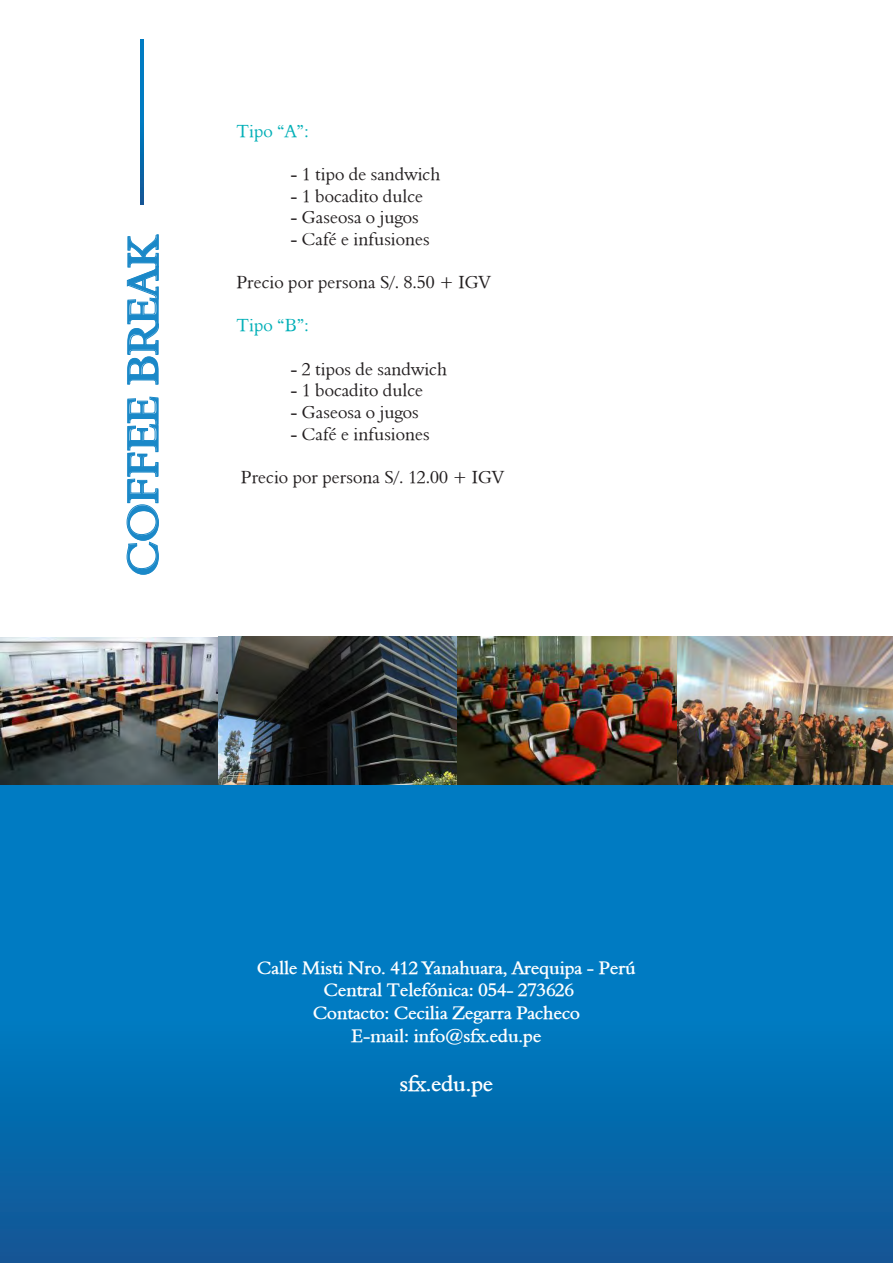
<style>
.page{position:relative;width:893px;height:1263px;background:#fff}
.page>*{position:absolute;margin:0;border:0;box-sizing:border-box;transform-origin:0 0}
.t1{font:700 45px "Nadine 2";color:#007bc2}
.t2{font:700 22.5px "Nadine 2";color:#fff}
.t3{font:700 18.75px/22.5px "Nadine 2";color:#fff;text-align:center}
.t4{font:18px "Nadine 2 Normal";color:#231f20}
.t5{font:18px "Nadine 2 Normal";color:#00afb7}
</style>
<div class="page">
<div style="left:0;top:780px;width:893px;height:483px;background:linear-gradient(to bottom,#0084cb,#0c5e9f)"></div>
<svg style="left:140px;top:40px;width:4px;height:164px"></svg>
<svg style="left:127px;top:397px;width:32px;height:178px"></svg>
<svg style="left:127px;top:234px;width:32px;height:151px"></svg>
<img style="left:0;top:637px;width:218px;height:147px">
<img style="left:218px;top:637px;width:239px;height:147px">
<img style="left:457px;top:637px;width:436px;height:147px">
<h1 class="t1" style="left:115px;top:576px;width:342px;rotate:-90deg">COFFEE BREAK</h1>
<p class="t5" style="left:237px;top:120px;width:74px">Tipo “A”:</p>
<p class="t4" style="left:291px;top:163px;width:151px">- 1 tipo de sandwich</p>
<p class="t4" style="left:291px;top:185px;width:134px">- 1 bocadito dulce</p>
<p class="t4" style="left:291px;top:206px;width:130px">- Gaseosa o jugos</p>
<p class="t4" style="left:291px;top:228px;width:141px">- Café e infusiones</p>
<p class="t4" style="left:237px;top:271px;width:255px">Precio por persona S/. 8.50 + IGV</p>
<p class="t5" style="left:237px;top:314px;width:74px">Tipo “B”:</p>
<p class="t4" style="left:291px;top:358px;width:158px">- 2 tipos de sandwich</p>
<p class="t4" style="left:291px;top:379px;width:134px">- 1 bocadito dulce</p>
<p class="t4" style="left:291px;top:401px;width:130px">- Gaseosa o jugos</p>
<p class="t4" style="left:291px;top:422px;width:141px">- Café e infusiones</p>
<p class="t4" style="left:241px;top:466px;width:264px">Precio por persona S/. 12.00 + IGV</p>
<p class="t3" style="left:257px;top:956px;width:380px">Calle Misti Nro. 412 Yanahuara, Arequipa - Perú Central Telefónica: 054- 273626<br>Contacto: Cecilia Zegarra Pacheco<br>E-mail: info@sfx.edu.pe</p>
<p class="t2" style="left:400px;top:1070px;width:95px">sfx.edu.pe</p>
</div>
